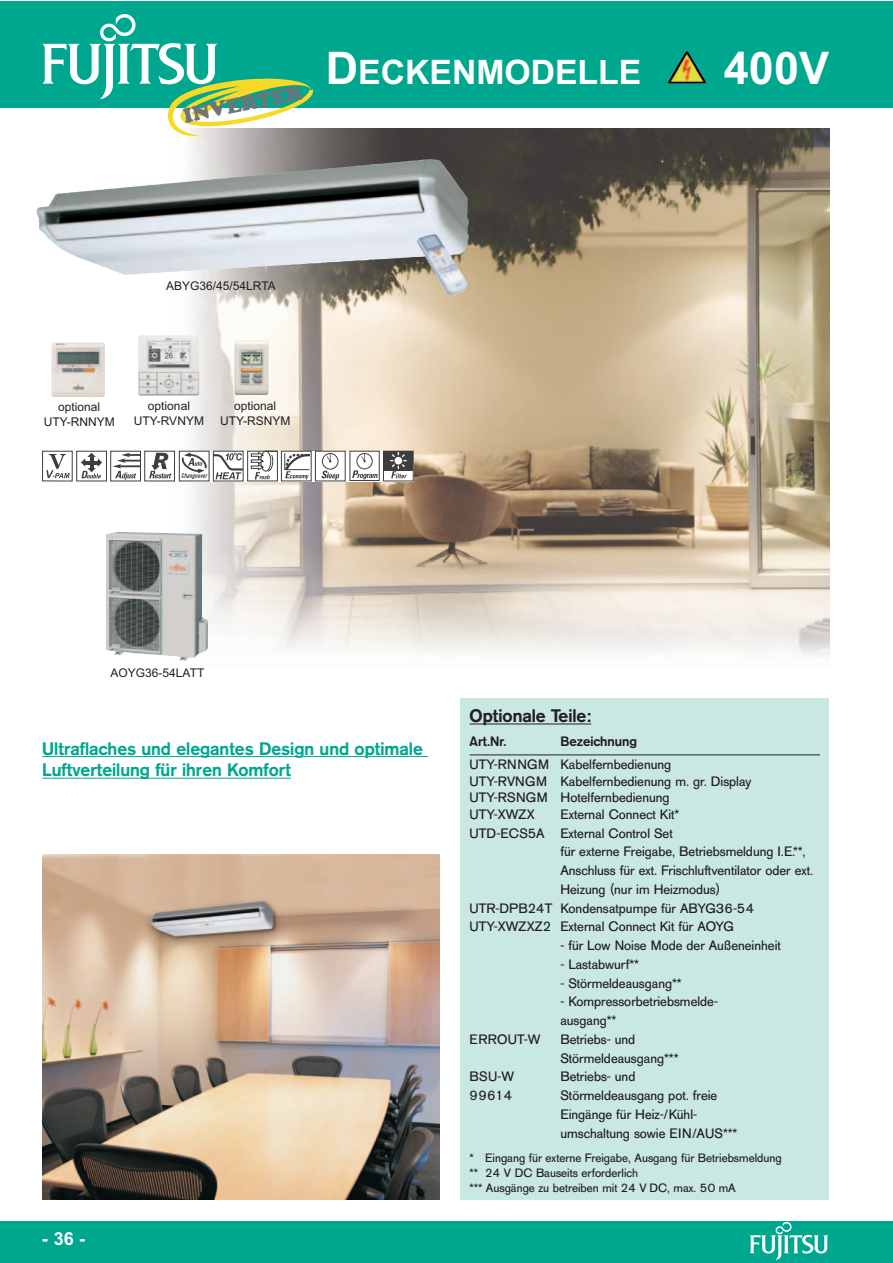
<style>
.page{position:relative;width:893px;height:1263px;background:#fff}
.page>*{position:absolute;margin:0;border:0;box-sizing:border-box;transform-origin:0 0}
.t1{font:700 45px "Arial";color:#fff}
.t2{font:700 33.75px "Arial";color:#fff}
.t3{font:900 21.3px "Cooper";color:#6e7579}
.t4{font:500 18px/21.6px "AG Old Face";color:#00a78f}
.t5{font:500 18px "AG Old Face";color:#231f20}
.t6{font:700 18px "Arial";color:#fff}
.t7{font:13.5px/18.8px "AG Old Face";color:#231f20}
.t8{font:500 13.5px "AG Old Face";color:#231f20}
.t9{font:12px/15px "AG Old Face";color:#231f20}
.t10{font:12px/14.4px "Arial";color:#231f20;text-align:center}
.s1{font-size:45px}
.s2{color:#d1d2d4}
</style>
<div class="page">
<img style="left:168px;top:128px;width:661px;height:528px">
<div style="left:0;top:1221px;width:892px;height:42px;background:#00a78f"></div>
<div style="left:0;top:2px;width:892px;height:106px;background:#00a78f"></div>
<svg style="left:42px;top:14px;width:271px;height:122px"></svg>
<svg style="left:749px;top:1222px;width:79px;height:38px"></svg>
<img style="left:42px;top:854px;width:398px;height:346px">
<hr style="left:42px;top:756px;width:386px;height:1px;background:#00a78f">
<hr style="left:42px;top:778px;width:249px;height:1px;background:#00a78f">
<img style="left:36px;top:159px;width:433px;height:116px">
<img style="left:417px;top:234px;width:51px;height:62px">
<img style="left:106px;top:532px;width:102px;height:129px">
<img style="left:686px;top:51px;width:19px;height:30px">
<svg style="left:72px;top:451px;width:311px;height:30px"></svg>
<svg style="left:147px;top:453px;width:26px;height:26px"></svg>
<div style="left:145px;top:451px;width:30px;height:30px;border:1px solid #3e3e3f"></div>
<svg style="left:149px;top:453px;width:22px;height:25px"></svg>
<div style="left:179px;top:451px;width:30px;height:30px;border:1px solid #3e3e3f"></div>
<div style="left:111px;top:451px;width:29px;height:30px;background:#fff"></div>
<div style="left:110px;top:451px;width:31px;height:30px;border:1px solid #3e3e3f"></div>
<svg style="left:113px;top:453px;width:27px;height:27px"></svg>
<div style="left:281px;top:451px;width:30px;height:30px;background:#fff"></div>
<div style="left:281px;top:451px;width:30px;height:30px;border:1px solid #3e3e3f"></div>
<svg style="left:284px;top:452px;width:28px;height:28px"></svg>
<div style="left:213px;top:451px;width:30px;height:30px;border:1px solid #3e3e3f"></div>
<svg style="left:180px;top:452px;width:65px;height:27px"></svg>
<svg style="left:385px;top:470px;width:26px;height:9px"></svg>
<div style="left:383px;top:451px;width:30px;height:30px;border:1px solid #3e3e3f"></div>
<div style="left:383px;top:451px;width:30px;height:19px;background:#3e3e3f"></div>
<svg style="left:391px;top:453px;width:16px;height:25px"></svg>
<div style="left:77px;top:451px;width:29px;height:30px;background:#fff"></div>
<div style="left:76px;top:451px;width:31px;height:30px;border:1px solid #3e3e3f"></div>
<svg style="left:81px;top:453px;width:21px;height:25px"></svg>
<div style="left:315px;top:451px;width:30px;height:30px;background:#fff"></div>
<div style="left:315px;top:451px;width:30px;height:30px;border:1px solid #3e3e3f"></div>
<div style="left:322px;top:453px;width:16px;height:16px;border:1px solid #3e3e3f;border-radius:50%"></div>
<svg style="left:327px;top:454px;width:4px;height:8px"></svg>
<svg style="left:321px;top:471px;width:18px;height:9px"></svg>
<svg style="left:249px;top:453px;width:2px;height:26px"></svg>
<div style="left:247px;top:451px;width:31px;height:30px;border:1px solid #3e3e3f"></div>
<svg style="left:251px;top:451px;width:26px;height:29px"></svg>
<div style="left:350px;top:451px;width:29px;height:30px;background:#fff"></div>
<div style="left:350px;top:451px;width:29px;height:30px;border:1px solid #3e3e3f"></div>
<div style="left:356px;top:453px;width:17px;height:16px;border:1px solid #3e3e3f;border-radius:50%"></div>
<svg style="left:361px;top:454px;width:5px;height:8px"></svg>
<svg style="left:352px;top:470px;width:26px;height:9px"></svg>
<div style="left:42px;top:451px;width:30px;height:30px;border:1px solid #3e3e3f"></div>
<svg style="left:46px;top:454px;width:24px;height:24px"></svg>
<img style="left:51px;top:343px;width:54px;height:54px">
<img style="left:138px;top:335px;width:61px;height:61px">
<img style="left:234px;top:340px;width:35px;height:55px">
<div style="left:461px;top:698px;width:368px;height:502px;background:#cae8e2"></div>
<hr style="left:470px;top:724px;width:121px;height:1px;background:#231f20">
<hr style="left:470px;top:755px;width:350px;height:1px;background:#231f20">
<h3 class="t3" style="left:182px;top:107px;width:122px;rotate:-11deg">INVERTER</h3>
<h2 class="t2" style="left:326px;top:60px;width:317px"><span class="s1">D</span>ECKENMODELLE</h2>
<h1 class="t1" style="left:724px;top:52px;width:107px">400V</h1>
<p class="t10" style="left:166px;top:280px;width:111px">ABYG36/45/54LRTA</p>
<p class="t10" style="left:44px;top:401px;width:72px">optional<br>UTY-RNNYM</p>
<p class="t10" style="left:134px;top:400px;width:72px">optional<br>UTY-RVNYM</p>
<p class="t10" style="left:220px;top:400px;width:72px">optional<br>UTY-RSNYM</p>
<p class="t10" style="left:111px;top:667px;width:95px">AOYG36-54LATT</p>
<h3 class="t4" style="left:42px;top:739px;width:382px">Ultraflaches und elegantes Design und optimale<br>Luftverteilung für ihren Komfort</h3>
<h3 class="t6" style="left:42px;top:1232px;width:45px">- 36 -</h3>
<h3 class="t5" style="left:470px;top:709px;width:123px">Optionale Teile:</h3>
<p class="t8" style="left:470px;top:737px;width:38px">Art.Nr.</p>
<p class="t8" style="left:560px;top:737px;width:78px">Bezeichnung</p>
<p class="t7" style="left:470px;top:758px;width:283px;line-height:16.5px">UTY-RNNGM Kabelfernbedienung<br>UTY-RVNGM Kabelfernbedienung m. gr. Display<br>UTY-RSNGM Hotelfernbedienung<br>UTY-XWZX</p>
<p class="t7" style="left:560px;top:806px;width:120px">External Connect Kit*</p>
<p class="t7" style="left:470px;top:825px;width:205px">UTD-ECS5A External Control Set</p>
<p class="t7" style="left:560px;top:844px;width:247px">für externe Freigabe, Betriebsmeldung I.E.**,</p>
<p class="t7" style="left:560px;top:862px;width:254px">Anschluss für ext. Frischluftventilator oder ext.</p>
<p class="t7" style="left:560px;top:881px;width:161px">Heizung (nur im Heizmodus)</p>
<p class="t7" style="left:470px;top:900px;width:286px">UTR-DPB24T Kondensatpumpe für ABYG36-54</p>
<p class="t7" style="left:470px;top:919px;width:266px">UTY-XWZXZ2 External Connect Kit für AOYG</p>
<p class="t7" style="left:560px;top:937px;width:222px">- für Low Noise Mode der Außeneinheit</p>
<p class="t7" style="left:560px;top:956px;width:80px">- Lastabwurf**</p>
<p class="t7" style="left:560px;top:975px;width:123px">- Störmeldeausgang**</p>
<p class="t7" style="left:560px;top:994px;width:159px">- Kompressorbetriebsmelde&shy;ausgang**</p>
<p class="t7" style="left:470px;top:1031px;width:72px">ERROUT-W</p>
<p class="t7" style="left:560px;top:1031px;width:120px">Betriebs- und<br>Störmeldeausgang***</p>
<p class="t7" style="left:470px;top:1069px;width:46px">BSU-W</p>
<p class="t7" style="left:560px;top:1069px;width:76px">Betriebs- und</p>
<p class="t7" style="left:470px;top:1087px;width:44px">99614</p>
<p class="t7" style="left:560px;top:1087px;width:178px">Störmeldeausgang pot. freie<br>Eingänge für Heiz-/Kühl&shy;umschaltung sowie EIN/AUS***</p>
<p class="t9" style="left:470px;top:1151px;width:314px">* <span class="s2">*</span>Eingang für externe Freigabe, Ausgang für Betriebsmeldung ** 24 V DC Bauseits erforderlich<br>*** Ausgänge zu betreiben mit 24 V DC, max. 50 mA</p>
</div>
